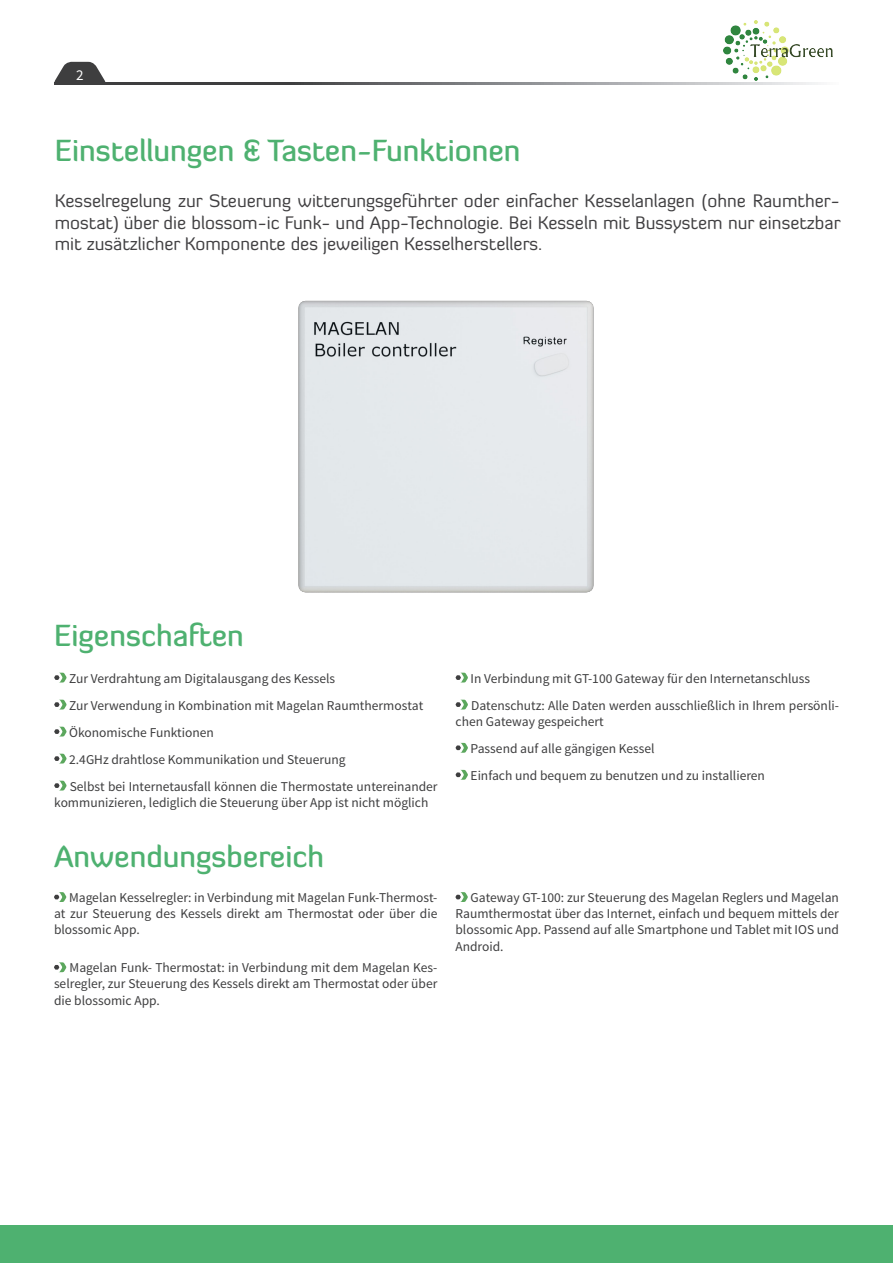
<style>
.page{position:relative;width:893px;height:1263px;background:#fff}
.page>*{position:absolute;margin:0;border:0;box-sizing:border-box;transform-origin:0 0}
.t1{font:500 30px "Diavlo";color:#4eb170}
.Stand_First{font:18px/21.6px "Diavlo";color:#414042;text-align:justify}
.Body_Text__Regular{font:15px "Source Sans Pro";color:#fff}
.Body_Text__Regular-2{font:13.5px/16.2px "Source Sans Pro";color:#3e3e3f;text-align:justify}
</style>
<div class="page">
<svg style="left:106px;top:82px;width:712px;height:3px;background:#818284"></svg>
<svg style="left:54px;top:62px;width:52px;height:23px"></svg>
<div style="left:0;top:1225px;width:893px;height:38px;background:#4eb170"></div>
<img style="left:298px;top:300px;width:296px;height:293px">
<svg style="left:54px;top:673px;width:13px;height:9px"></svg>
<svg style="left:54px;top:700px;width:13px;height:9px"></svg>
<svg style="left:54px;top:727px;width:13px;height:9px"></svg>
<svg style="left:54px;top:754px;width:13px;height:9px"></svg>
<svg style="left:54px;top:781px;width:13px;height:9px"></svg>
<svg style="left:456px;top:673px;width:12px;height:9px"></svg>
<svg style="left:456px;top:700px;width:12px;height:9px"></svg>
<svg style="left:456px;top:743px;width:12px;height:10px"></svg>
<svg style="left:456px;top:770px;width:12px;height:10px"></svg>
<svg style="left:54px;top:892px;width:12px;height:10px"></svg>
<svg style="left:54px;top:962px;width:12px;height:10px"></svg>
<svg style="left:455px;top:892px;width:13px;height:10px"></svg>
<img style="left:724px;top:20px;width:108px;height:61px">
<p class="Body_Text__Regular" style="left:76px;top:65px;width:9px">2</p>
<p class="t1" style="left:55px;top:131px;width:467px">Einstellungen &amp; Tasten-Funktionen</p>
<p class="Stand_First" style="left:55px;top:190px;width:787px">Kesselregelung zur Steuerung witterungsgeführter oder einfacher Kesselanlagen (ohne Raumther&shy;mostat) über die blossom-ic Funk- und App-Technologie. Bei Kesseln mit Bussystem nur einsetzbar mit zusätzlicher Komponente des jeweiligen Kesselherstellers.</p>
<p class="t1" style="left:54px;top:616px;width:191px">Eigenschaften</p>
<p class="Body_Text__Regular-2" style="left:69px;top:670px;width:268px">Zur Verdrahtung am Digitalausgang des Kessels</p>
<p class="Body_Text__Regular-2" style="left:69px;top:697px;width:355px">Zur Verwendung in Kombination mit Magelan Raumthermostat</p>
<p class="Body_Text__Regular-2" style="left:69px;top:724px;width:146px">Ökonomische Funktionen</p>
<p class="Body_Text__Regular-2" style="left:69px;top:751px;width:278px">2.4GHz drahtlose Kommunikation und Steuerung</p>
<p class="Body_Text__Regular-2" style="left:54px;top:778px;width:385px;text-indent:16px">Selbst bei Internetausfall können die Thermostate untereinander kommunizieren, lediglich die Steuerung über App ist nicht möglich</p>
<p class="t1" style="left:54px;top:838px;width:272px">Anwendungsbereich</p>
<p class="Body_Text__Regular-2" style="left:54px;top:890px;width:385px;text-indent:15px">Magelan Kesselregler: in Verbindung mit Magelan Funk-Thermost&shy;at zur Steuerung des Kessels direkt am Thermostat oder über die blossomic App.</p>
<p class="Body_Text__Regular-2" style="left:54px;top:960px;width:385px;text-indent:16px">Magelan Funk- Thermostat: in Verbindung mit dem Magelan Kes&shy;selregler, zur Steuerung des Kessels direkt am Thermostat oder über die blossomic App.</p>
<p class="Body_Text__Regular-2" style="left:471px;top:670px;width:341px">In Verbindung mit GT-100 Gateway für den Internetanschluss</p>
<p class="Body_Text__Regular-2" style="left:456px;top:697px;width:385px;text-indent:15px">Datenschutz: Alle Daten werden ausschließlich in Ihrem persönli&shy;chen Gateway gespeichert</p>
<p class="Body_Text__Regular-2" style="left:471px;top:740px;width:186px">Passend auf alle gängigen Kessel</p>
<p class="Body_Text__Regular-2" style="left:471px;top:767px;width:296px">Einfach und bequem zu benutzen und zu installieren</p>
<p class="Body_Text__Regular-2" style="left:455px;top:890px;width:385px;text-indent:15px">Gateway GT-100: zur Steuerung des Magelan Reglers und Magelan Raumthermostat über das Internet, einfach und bequem mittels der blossomic App. Passend auf alle Smartphone und Tablet mit IOS und Android.</p>
</div>
